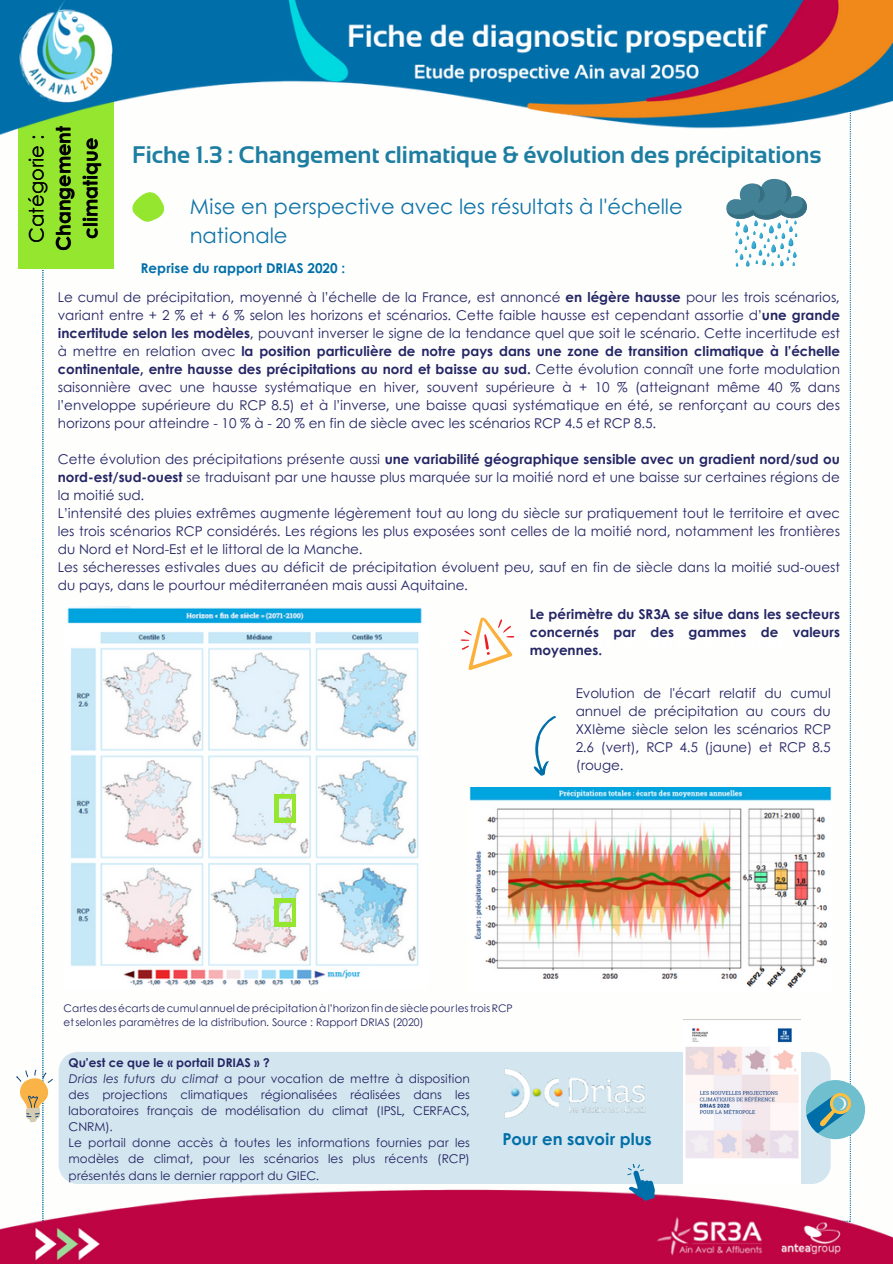
<style>
.page{position:relative;width:893px;height:1264px;background:#fff}
.page>*{position:absolute;margin:0;border:0;box-sizing:border-box;transform-origin:0 0}
.t1{font:700 24px "Sansation";color:#1d7ea1}
.t2{font:21px/29.2px "Century Gothic";color:#1074a8}
.t3{font:700 19.5px/27px "Century Gothic";color:#000;text-align:center}
.t4{font:700 16.5px "Century Gothic";color:#006fa9}
.t5{font:13.5px/18px "Century Gothic";color:#242564;text-align:justify}
.t6{font:700 13.5px/18px "Century Gothic";color:#242564;text-align:justify}
.t7{font:700 13.5px "Century Gothic";color:#006fa9}
.t8{font:12px/16px "Century Gothic";color:#242564;text-align:justify}
.t9{font:700 12px "Century Gothic";color:#242564}
.t10{font:10.5px/14px "Century Gothic";color:#242564}
.s1{font-weight:400}
.s2{font-weight:700}
.s3{font-style:italic}
</style>
<div class="page">
<img style="left:0;top:0;width:892px;height:1263px">
<svg style="left:130px;top:188px;width:38px;height:35px"></svg>
<div style="left:59px;top:1051px;width:771px;height:132px;background:#d3e5ee;border-radius:19px"></div>
<svg style="left:627px;top:1163px;width:28px;height:37px"></svg>
<svg style="left:16px;top:1069px;width:37px;height:53px"></svg>
<img style="left:683px;top:1019px;width:117px;height:164px">
<img style="left:504px;top:1068px;width:142px;height:51px">
<svg style="left:530px;top:713px;width:26px;height:64px"></svg>
<div style="left:805px;top:1080px;width:60px;height:59px;background:#70bfcf;border-radius:50%"></div>
<svg style="left:806px;top:1091px;width:45px;height:42px"></svg>
<svg style="left:726px;top:179px;width:81px;height:88px"></svg>
<img style="left:64px;top:606px;width:362px;height:383px">
<img style="left:469px;top:787px;width:362px;height:204px">
<svg style="left:460px;top:617px;width:54px;height:53px"></svg>
<svg style="left:274px;top:794px;width:22px;height:28px"></svg>
<svg style="left:274px;top:898px;width:22px;height:28px"></svg>
<p class="t3" style="left:22px;top:251px;width:127px;rotate:-90deg"><span class="s1">Catégorie :<br></span>Changement climatique</p>
<p class="t1" style="left:132px;top:141px;width:690px">Fiche 1.3 : Changement climatique &amp; évolution des précipitations</p>
<p class="t2" style="left:190px;top:191px;width:494px">Mise en perspective avec les résultats à l'échelle nationale</p>
<p class="t7" style="left:141px;top:258px;width:206px">Reprise du rapport DRIAS 2020 :</p>
<p class="t5" style="left:58px;top:287px;width:783px">Le cumul de précipitation, moyenné à l’échelle de la France, est annoncé <span class="s2">en légère hausse</span> pour les trois scénarios, variant entre + 2 % et + 6 % selon les horizons et scénarios. Cette faible hausse est cependant assortie d’<span class="s2">une grande incertitude selon les modèles</span>, pouvant inverser le signe de la tendance quel que soit le scénario. Cette incertitude est à mettre en relation avec <span class="s2">la position particulière de notre pays dans une zone de transition climatique à l’échelle continentale, entre hausse des précipitations au nord et baisse au sud.</span> Cette évolution connaît une forte modulation saisonnière avec une hausse systématique en hiver, souvent supérieure à + 10 % (atteignant même 40 % dans l’enveloppe supérieure du RCP 8.5) et à l’inverse, une baisse quasi systématique en été, se renforçant au cours des horizons pour atteindre - 10 % à - 20 % en fin de siècle avec les scénarios RCP 4.5 et RCP 8.5.</p>
<p class="t5" style="left:58px;top:449px;width:783px">Cette évolution des précipitations présente aussi <span class="s2">une variabilité géographique sensible avec un gradient nord/sud ou nord-est/sud-ouest</span> se traduisant par une hausse plus marquée sur la moitié nord et une baisse sur certaines régions de la moitié sud.</p>
<p class="t5" style="left:58px;top:503px;width:783px">L’intensité des pluies extrêmes augmente légèrement tout au long du siècle sur pratiquement tout le territoire et avec les trois scénarios RCP considérés. Les régions les plus exposées sont celles de la moitié nord, notamment les frontières du Nord et Nord-Est et le littoral de la Manche.</p>
<p class="t5" style="left:58px;top:557px;width:783px">Les sécheresses estivales dues au déficit de précipitation évoluent peu, sauf en fin de siècle dans la moitié sud-ouest du pays, dans le pourtour méditerranéen mais aussi Aquitaine.</p>
<p class="t6" style="left:530px;top:604px;width:311px">Le périmètre du SR3A se situe dans les secteurs concernés par des gammes de valeurs moyennes.</p>
<p class="t5" style="left:575px;top:683px;width:256px">Evolution de l'écart relatif du cumul annuel de précipitation au cours du XXIème siècle selon les scénarios RCP 2.6 (vert), RCP 4.5 (jaune) et RCP 8.5 (rouge.</p>
<p class="t10" style="left:64px;top:1001px;width:450px">Cartesdesécartsdecumulannueldeprécipitationàl’horizonfindesièclepourlestroisRCP etselonles paramètres de la distribution. Source : Rapport DRIAS (2020)</p>
<p class="t9" style="left:68px;top:1053px;width:203px">Qu’est ce que le « portail DRIAS » ?</p>
<p class="t8" style="left:68px;top:1070px;width:403px"><span class="s3">Drias les futurs du climat</span> a pour vocation de mettre à disposition des projections climatiques régionalisées réalisées dans les laboratoires français de modélisation du climat (IPSL, CERFACS, CNRM).</p>
<p class="t8" style="left:68px;top:1134px;width:403px">Le portail donne accès à toutes les informations fournies par les modèles de climat, pour les scénarios les plus récents (RCP) présentés dans le dernier rapport du GIEC.</p>
<p class="t4" style="left:502px;top:1126px;width:151px">Pour en savoir plus</p>
</div>
